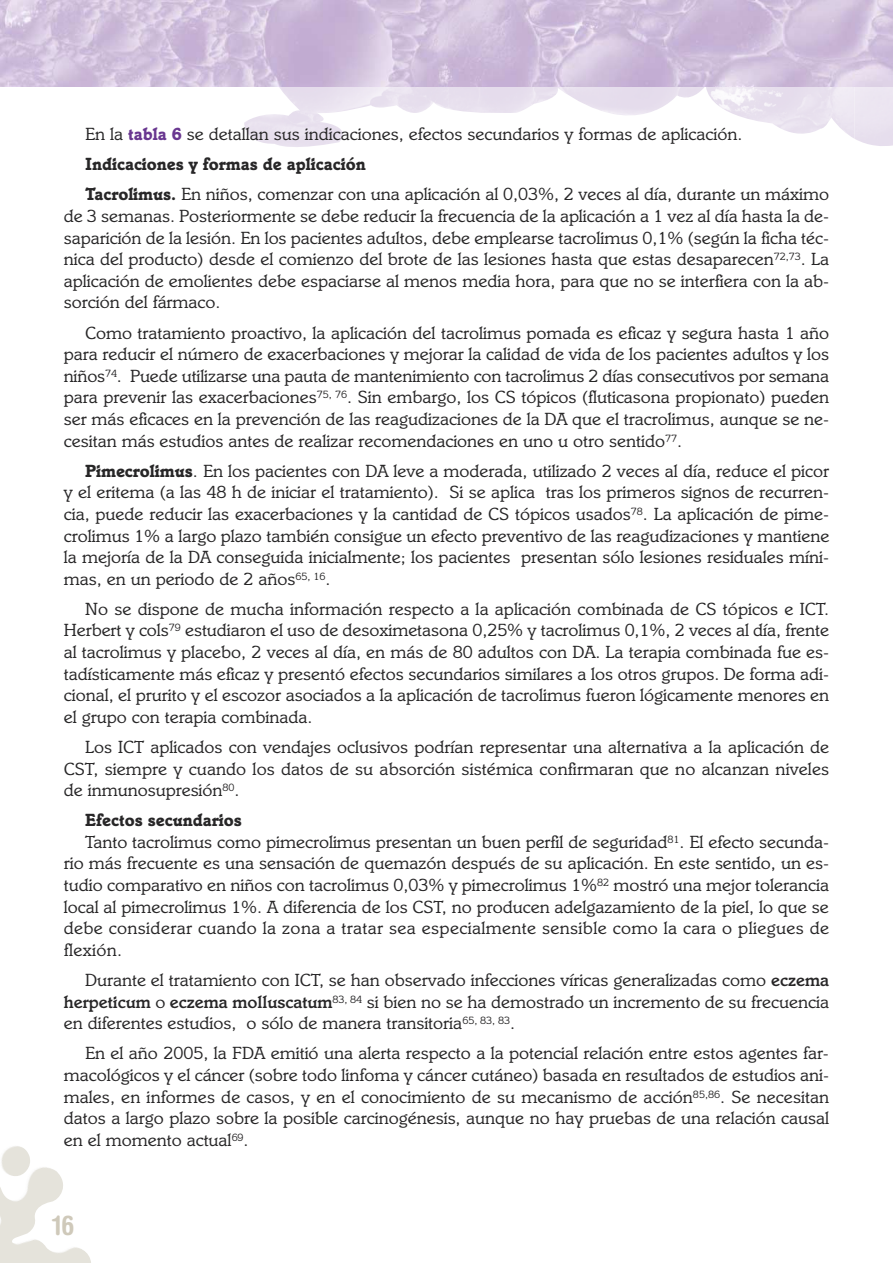
<style>
.page{position:relative;width:893px;height:1263px;background:#fff}
.page>*{position:absolute;margin:0;border:0;box-sizing:border-box;transform-origin:0 0}
.t1{font:700 condensed 27px "Helvetica Rounded";color:#cfc9ba}
.t2{font:18px/21.6px "Italia";color:#272627;text-align:justify}
.t3{font:18px "Italia";letter-spacing:.02em;color:#272627}
.t4{font:700 18px "Italia";color:#272627}
.s1{font-weight:700;color:#693790}
.s2{font-weight:700}
.s3{font-weight:500}
</style>
<div class="page">
<img style="left:244px;top:87px;width:649px;height:60px">
<img style="left:1px;top:0;width:892px;height:87px">
<img style="left:448px;top:0;width:407px;height:147px">
<img style="left:706px;top:87px;width:149px;height:52px">
<img style="left:448px;top:87px;width:257px;height:28px">
<img style="left:1px;top:1146px;width:90px;height:116px">
<p class="t2" style="left:85px;top:121px;width:746px;line-height:30.2px;text-align:left">En la <span class="s1">tabla 6</span> se detallan sus indicaciones, efectos secundarios y formas de aplicación.<br><span class="s2">Indicaciones y formas de aplicación<br>Tacrolimus.</span> En niños, comenzar con una aplicación al 0,03%, 2 veces al día, durante un máximo</p>
<p class="t2" style="left:64px;top:207px;width:767px">de 3 semanas. Posteriormente se debe reducir la frecuencia de la aplicación a 1 vez al día hasta la de&shy;saparición de la lesión. En los pacientes adultos, debe emplearse tacrolimus 0,1% (según la ficha téc&shy;nica del producto) desde el comienzo del brote de las lesiones hasta que estas desaparecen<sup>72,73</sup>. La aplicación de emolientes debe espaciarse al menos media hora, para que no se interfiera con la ab&shy;sorción del fármaco.</p>
<p class="t2" style="left:64px;top:323px;width:767px;text-indent:21px">Como tratamiento proactivo, la aplicación del tacrolimus pomada es eficaz y segura hasta 1 año para reducir el número de exacerbaciones y mejorar la calidad de vida de los pacientes adultos y los niños<sup>74</sup>. Puede utilizarse una pauta de mantenimiento con tacrolimus 2 días consecutivos por semana para prevenir las exacerbaciones<sup>75,</sup> <sup>76</sup>. Sin embargo, los CS tópicos (fluticasona propionato) pueden ser más eficaces en la prevención de las reagudizaciones de la DA que el tracrolimus, aunque se ne&shy;cesitan más estudios antes de realizar recomendaciones en uno u otro sentido<sup>77</sup>.</p>
<p class="t2" style="left:64px;top:461px;width:767px;text-indent:21px"><span class="s2">Pimecrolimus</span>. En los pacientes con DA leve a moderada, utilizado 2 veces al día, reduce el picor y el eritema (a las 48 h de iniciar el tratamiento). Si se aplica tras los primeros signos de recurren&shy;cia, puede reducir las exacerbaciones y la cantidad de CS tópicos usados<sup>78</sup>. La aplicación de pime&shy;crolimus 1% a largo plazo también consigue un efecto preventivo de las reagudizaciones y mantiene la mejoría de la DA conseguida inicialmente; los pacientes presentan sólo lesiones residuales míni&shy;mas, en un periodo de 2 años<sup>65,</sup> <sup>16</sup>.</p>
<p class="t2" style="left:64px;top:600px;width:767px;text-indent:21px">No se dispone de mucha información respecto a la aplicación combinada de CS tópicos e ICT.<br>Herbert y cols<sup>79</sup> estudiaron el uso de desoximetasona 0,25% y tacrolimus 0,1%, 2 veces al día, frente al tacrolimus y placebo, 2 veces al día, en más de 80 adultos con DA. La terapia combinada fue es&shy;tadísticamente más eficaz y presentó efectos secundarios similares a los otros grupos. De forma adi&shy;cional, el prurito y el escozor asociados a la aplicación de tacrolimus fueron lógicamente menores en el grupo con terapia combinada.</p>
<p class="t2" style="left:64px;top:738px;width:767px;text-indent:21px">Los ICT aplicados con vendajes oclusivos podrían representar una alternativa a la aplicación de CST, siempre y cuando los datos de su absorción sistémica confirmaran que no alcanzan niveles de inmunosupresión<sup>80</sup>.</p>
<p class="t4" style="left:85px;top:813px;width:158px">Efectos secundarios</p>
<p class="t2" style="left:85px;top:833px;width:746px">Tanto tacrolimus como pimecrolimus presentan un buen perfil de seguridad<sup>81</sup>. El efecto secunda-</p>
<p class="t2" style="left:64px;top:854px;width:767px">rio más frecuente es una sensación de quemazón después de su aplicación. En este sentido, un es-</p>
<p class="t2" style="left:64px;top:876px;width:767px">tudio comparativo en niños con tacrolimus 0,03% y pimecrolimus 1%<sup>82</sup> mostró una mejor tolerancia</p>
<p class="t2" style="left:64px;top:897px;width:766px">local al pimecrolimus 1%. A diferencia de los CST, no producen adelgazamiento de la piel, lo que se</p>
<p class="t3" style="left:64px;top:921px;width:767px">debe considerar cuando la zona a tratar sea especialmente sensible como la cara o pliegues de</p>
<p class="t3" style="left:64px;top:943px;width:60px">flexión.</p>
<p class="t2" style="left:64px;top:971px;width:767px;text-indent:21px">Durante el tratamiento con ICT, se han observado infecciones víricas generalizadas como <span class="s3">eczema herpeticum</span> o <span class="s3">eczema molluscatum</span><sup>83,</sup> <sup>84</sup> si bien no se ha demostrado un incremento de su frecuencia en diferentes estudios, o sólo de manera transitoria<sup>65,</sup> <sup>83,</sup> <sup>83</sup>.</p>
<p class="t2" style="left:64px;top:1044px;width:767px;text-indent:21px">En el año 2005, la FDA emitió una alerta respecto a la potencial relación entre estos agentes far&shy;macológicos y el cáncer (sobre todo linfoma y cáncer cutáneo) basada en resultados de estudios ani&shy;males, en informes de casos, y en el conocimiento de su mecanismo de acción<sup>85,86</sup>. Se necesitan datos a largo plazo sobre la posible carcinogénesis, aunque no hay pruebas de una relación causal en el momento actual<sup>69</sup>.</p>
<h1 class="t1" style="left:52px;top:1215px;width:23px">16</h1>
</div>
